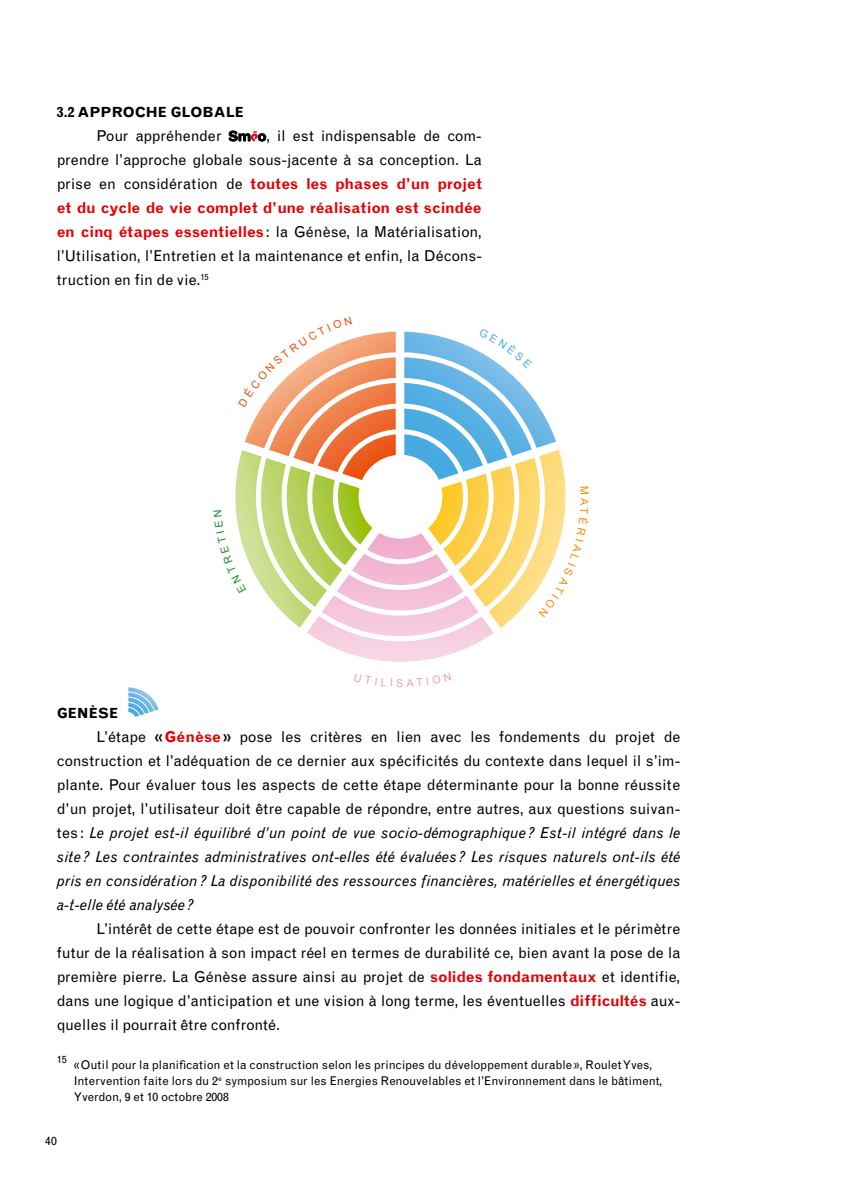
<style>
.page{position:relative;width:842px;height:1191px;background:#fff}
.page>*{position:absolute;margin:0;border:0;box-sizing:border-box;transform-origin:0 0}
.t1{font:15px/24px "Grotesque";letter-spacing:-.005em;color:#000;text-align:justify}
.t2{font:700 14px "Grotesque";color:#000}
.t3{font:12px/16px "Grotesque";color:#000}
.t4{font:10.4px "Grotesque";color:#000}
.s1{font-weight:700;color:#e60004}
.s2{font-weight:700}
.s3{font-style:italic}
</style>
<div class="page">
<svg style="left:229px;top:130px;width:37px;height:12px"></svg>
<svg style="left:128px;top:687px;width:31px;height:30px"></svg>
<svg style="left:235px;top:331px;width:331px;height:331px"></svg>
<p class="t2" style="left:57px;top:104px;width:33px">3.2 appro</p>
<p class="t2" style="left:135px;top:104px;width:48px">che global</p>
<p class="t2" style="left:235px;top:104px;width:11px">e</p>
<p class="t1" style="left:96px;top:124px;width:127px">Pour appréhender</p>
<p class="t1" style="left:57px;top:124px;width:427px;text-indent:209px">, il est indispensable de com&shy;prendre l’approche globale sous-jacente à sa conception. La prise en considération de <span class="s1">toutes les phases d’un projet et du cycle de vie complet d’une réalisation est scindée en cinq étapes essentielles</span>: la Génèse, la Matérialisation, l’Utilisation, l’Entretien et la maintenance et enfin, la Décons&shy;truction en fin de vie.<sup>15</sup></p>
<p class="t2" style="left:57px;top:704px;width:63px">Gen èse</p>
<p class="t1" style="left:57px;top:724px;width:625px;text-indent:40px">L’étape <span class="s2">«</span><span class="s1">Génèse</span><span class="s2">»</span> pose les critères en lien avec les fondements du projet de construction et l’adéquation de ce dernier aux spécificités du contexte dans lequel il s’im&shy;plante. Pour évaluer tous les aspects de cette étape déterminante pour la bonne réussite d’un projet, l’utilisateur doit être capable de répondre, entre autres, aux questions suivan&shy;tes: <span class="s3">Le projet est-il équilibré d’un point de vue socio-démographique ? Est-il intégré dans le site ? Les contraintes administratives ont-elles été évaluées ? Les risques naturels ont-ils été pris en considération? La disponibilité des ressources financières, matérielles et énergétiques a-t-elle été analysée ?</span></p>
<p class="t1" style="left:57px;top:916px;width:625px;text-indent:40px">L’intérêt de cette étape est de pouvoir confronter les données initiales et le périmètre futur de la réalisation à son impact réel en termes de durabilité ce, bien avant la pose de la première pierre. La Génèse assure ainsi au projet de <span class="s1">solides fondamentaux</span> et identifie, dans une logique d’anticipation et une vision à long terme, les éventuelles <span class="s1">difficultés</span> aux&shy;quelles il pourrait être confronté.</p>
<p class="t4" style="left:57px;top:1053px;width:12px">15</p>
<p class="t3" style="left:74px;top:1056px;width:590px">«Outil pour la planification et la construction selon les principes du développement durable», Roulet Yves,<br>Intervention faite lors du 2<sup>e</sup> symposium sur les Energies Renouvelables et l’Environnement dans le bâtiment,<br>Yverdon, 9 et 10 octobre 2008</p>
<p class="t3" style="left:45px;top:1133px;width:13px">40</p>
</div>
